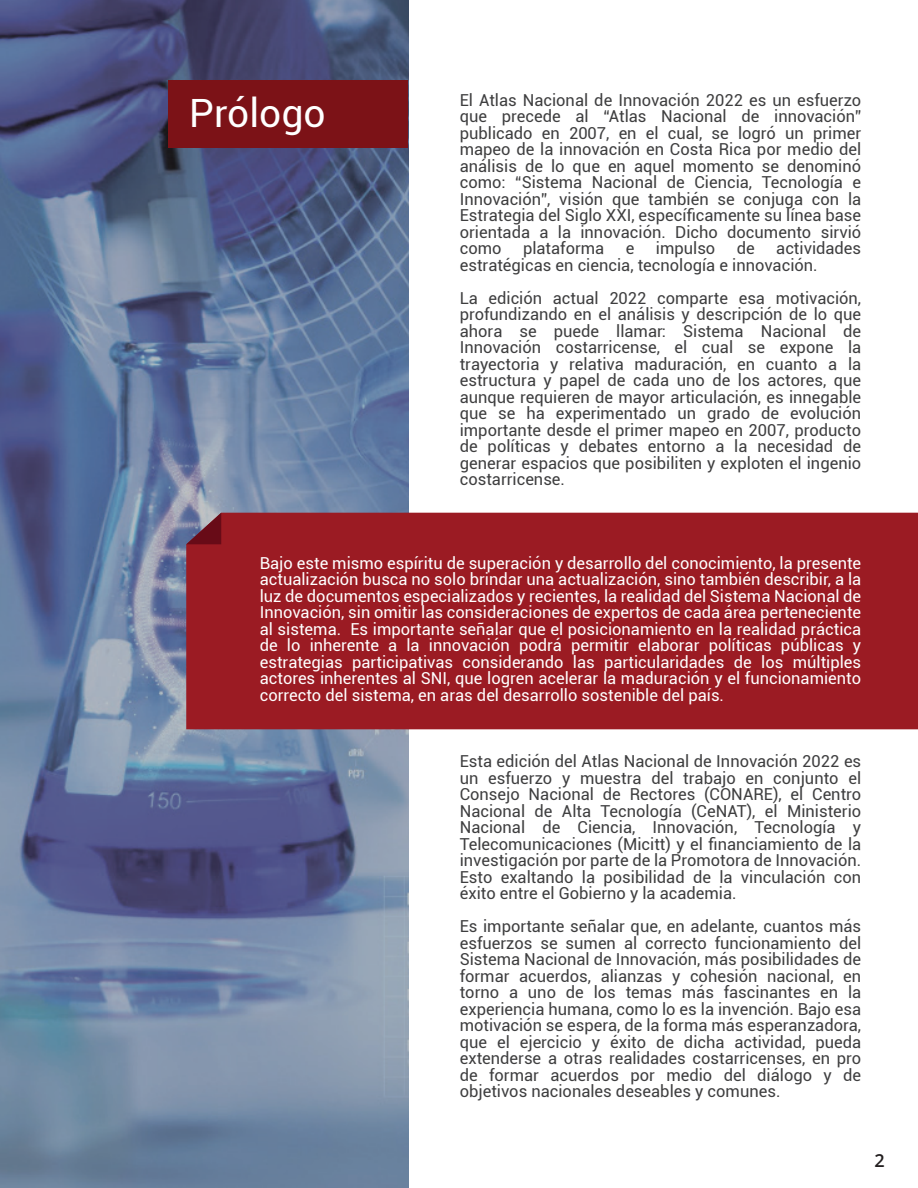
<style>
.page{position:relative;width:918px;height:1188px;background:#fff}
.page>*{position:absolute;margin:0;border:0;box-sizing:border-box;transform-origin:0 0}
.t1{font:39px "Roboto";color:#fff}
.t2{font:600 18px "Open Sans";color:#231f20}
.t3{font:16.5px/16.5px "Roboto";color:#3e3e3f;text-align:justify}
.t4{font:16.5px/16.5px "Roboto";color:#fff;text-align:justify}
.t5{font:16.5px "Roboto Regular 2";color:#3e3e3f}
</style>
<div class="page">
<img style="left:0;top:0;width:408px;height:1188px">
<div style="left:186px;top:513px;width:732px;height:216px;background:#9b1b23"></div>
<svg style="left:186px;top:513px;width:35px;height:31px"></svg>
<div style="left:168px;top:80px;width:240px;height:67px;background:#7c1217"></div>
<h1 class="t1" style="left:189px;top:85px;width:138px">Prólogo</h1>
<p class="t3" style="left:460px;top:91px;width:403px">El Atlas Nacional de Innovación 2022 es un esfuerzo que precede al “Atlas Nacional de innovación” publicado en 2007, en el cual, se logró un primer mapeo de la innovación en Costa Rica por medio del análisis de lo que en aquel momento se denominó como: “Sistema Nacional de Ciencia, Tecnología e Innovación”, visión que también se conjuga con la</p>
<p class="t5" style="left:460px;top:204px;width:403px">Estrategia del Siglo XXI, específicamente su línea base</p>
<p class="t3" style="left:460px;top:223px;width:403px">orientada a la innovación. Dicho documento sirvió como</p>
<p class="t3" style="left:523px;top:240px;width:83px">plataforma</p>
<p class="t3" style="left:626px;top:240px;width:10px">e</p>
<p class="t3" style="left:656px;top:240px;width:61px">impulso</p>
<p class="t3" style="left:737px;top:240px;width:20px">de</p>
<p class="t3" style="left:460px;top:240px;width:403px;text-indent:317px">actividades estratégicas en ciencia, tecnología e innovación.</p>
<p class="t3" style="left:460px;top:289px;width:403px">La edición actual 2022 comparte esa motivación, profundizando en el análisis y descripción de lo que ahora se puede llamar: Sistema Nacional de Innovación costarricense, el cual se expone la trayectoria y relativa maduración, en cuanto a la estructura y papel de cada uno de los actores, que aunque requieren de mayor articulación, es innegable que se ha experimentado un grado de evolución importante desde el primer mapeo en 2007, producto de políticas y debates entorno a la necesidad de generar espacios que posibiliten y exploten el ingenio costarricense.</p>
<p class="t4" style="left:260px;top:554px;width:603px">Bajo este mismo espíritu de superación y desarrollo del conocimiento, la presente actualización busca no solo brindar una actualización, sino también describir, a la luz de documentos especializados y recientes, la realidad del Sistema Nacional de Innovación, sin omitir las consideraciones de expertos de cada área perteneciente al sistema. Es importante señalar que el posicionamiento en la realidad práctica de lo inherente a la innovación podrá permitir elaborar políticas públicas y estrategias participativas considerando las particularidades de los múltiples actores inherentes al SNI, que logren acelerar la maduración y el funcionamiento correcto del sistema, en aras del desarrollo sostenible del país.</p>
<p class="t3" style="left:460px;top:753px;width:403px">Esta edición del Atlas Nacional de Innovación 2022 es un esfuerzo y muestra del trabajo en conjunto el Consejo Nacional de Rectores (CONARE), el Centro Nacional de Alta Tecnología (CeNAT), el Ministerio Nacional de Ciencia, Innovación, Tecnología y</p>
<p class="t5" style="left:460px;top:832px;width:403px">Telecomunicaciones (Micitt) y el financiamiento de la</p>
<p class="t3" style="left:460px;top:852px;width:403px">investigación por parte de la Promotora de Innovación.<br>Esto exaltando la posibilidad de la vinculación con éxito entre el Gobierno y la academia.</p>
<p class="t3" style="left:460px;top:918px;width:403px">Es importante señalar que, en adelante, cuantos más esfuerzos se sumen al correcto funcionamiento del Sistema Nacional de Innovación, más posibilidades de formar acuerdos, alianzas y cohesión nacional, en torno a uno de los temas más fascinantes en la experiencia humana, como lo es la invención. Bajo esa motivación se espera, de la forma más esperanzadora, que el ejercicio y éxito de dicha actividad, pueda extenderse a otras realidades costarricenses, en pro de formar acuerdos por medio del diálogo y de objetivos nacionales deseables y comunes.</p>
<p class="t2" style="left:874px;top:1148px;width:12px">2</p>
</div>
